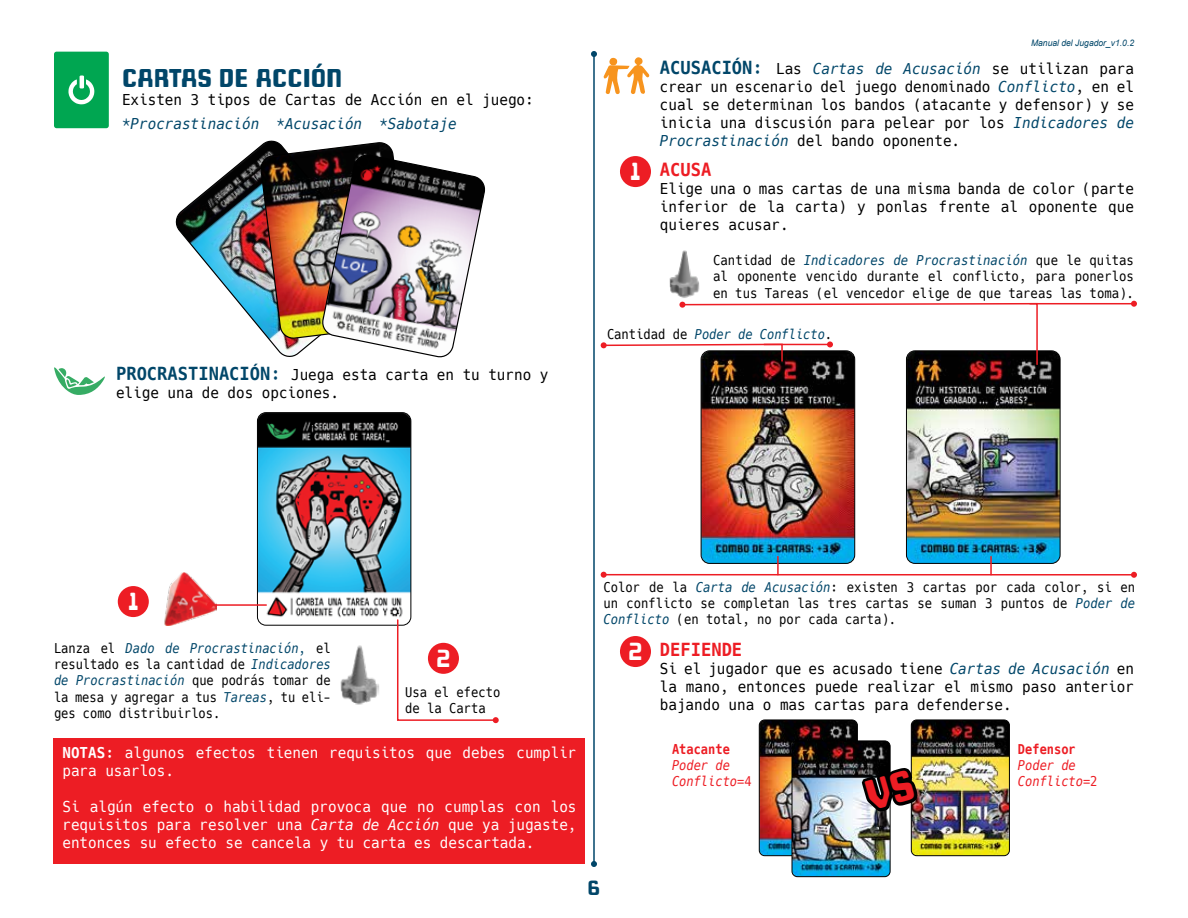
<style>
.page{position:relative;width:1188px;height:918px;background:#fff}
.page>*{position:absolute;margin:0;border:0;box-sizing:border-box;transform-origin:0 0}
.t1{font:24px "Wheaton Capitals";color:#014669;scale:.95 1}
.t2{font:23.1px "Wheaton Capitals";color:#fff;scale:.95 1}
.t3{font:19.2px "Wheaton Capitals";color:#014669}
.t4{font:700 18px "Hack";color:#ed1d24;scale:.95 1}
.t5{font:15px/18px "Hack";color:#000;text-align:justify;scale:.95 1}
.t6{font:15px/18px "Hack";color:#fff;scale:.95 1}
.t7{font:italic 15px "Hack";color:#014669;scale:.95 1}
.t8{font:13.5px/16.2px "Hack";color:#000;scale:.9 1}
.t9{font:13.5px/16.2px "Hack";color:#000;text-align:justify;scale:.89 1}
.t10{font:13.5px/16.2px "Hack";color:#000;text-align:justify;scale:.91 1}
.t11{font:italic 13.5px/16.2px "Hack";color:#ed1d24;scale:.89 1}
.t12{font:italic 13.5px "Hack";color:#014669;scale:.89 1}
.t13{font:700 13.5px "Hack";color:#ed1d24;scale:.89 1}
.t14{font:italic 9px "Arial";color:#014669;scale:.95 1}
.s1{font-weight:700;font-size:18px;color:#014669}
.s2{font-style:italic;color:#014669}
.s3{font-style:normal;color:#000}
.s4{font-weight:700}
.s5{font-style:italic}
.s6{font-style:normal}
</style>
<div class="page">
<hr style="left:593px;top:54px;width:2px;height:810px;background:#014669">
<svg style="left:591px;top:51px;width:6px;height:6px"></svg>
<svg style="left:591px;top:861px;width:6px;height:6px"></svg>
<img style="left:701px;top:366px;width:154px;height:197px">
<div style="left:701px;top:350px;width:154px;height:214px;border:1px solid #000;border-radius:9px"></div>
<img style="left:906px;top:351px;width:154px;height:212px">
<div style="left:906px;top:350px;width:154px;height:214px;border:1px solid #000;border-radius:9px"></div>
<div style="left:54px;top:52px;width:55px;height:76px;background:#00a651;border-radius:3px"></div>
<svg style="left:68px;top:75px;width:26px;height:29px"></svg>
<img style="left:340px;top:645px;width:39px;height:60px">
<img style="left:257px;top:413px;width:154px;height:212px">
<div style="left:257px;top:412px;width:154px;height:214px;border:1px solid #000;border-radius:9px"></div>
<svg style="left:54px;top:367px;width:51px;height:28px"></svg>
<svg style="left:603px;top:57px;width:47px;height:37px"></svg>
<img style="left:164px;top:572px;width:53px;height:54px">
<hr style="left:210px;top:604px;width:56px;height:2px;background:#ed1d24">
<svg style="left:207px;top:602px;width:6px;height:6px"></svg>
<svg style="left:396px;top:618px;width:103px;height:105px"></svg>
<div style="left:118px;top:586px;width:31px;height:31px;background:#ed1d24;border-radius:50%"></div>
<div style="left:428px;top:643px;width:31px;height:31px;background:#ed1d24;border-radius:50%"></div>
<div style="left:54px;top:739px;width:531px;height:125px;background:#ed1d24"></div>
<img style="left:175px;top:140px;width:102px;height:189px">
<img style="left:260px;top:142px;width:226px;height:216px">
<img style="left:669px;top:250px;width:31px;height:48px">
<div style="left:620px;top:156px;width:31px;height:31px;background:#ed1d24;border-radius:50%"></div>
<div style="left:620px;top:636px;width:31px;height:31px;background:#ed1d24;border-radius:50%"></div>
<hr style="left:1030px;top:303px;width:104px;height:1px;background:#ed1d24">
<svg style="left:1131px;top:301px;width:6px;height:6px"></svg>
<svg style="left:601px;top:302px;width:438px;height:64px"></svg>
<hr style="left:604px;top:574px;width:530px;height:2px;background:#ed1d24">
<svg style="left:601px;top:572px;width:6px;height:6px"></svg>
<svg style="left:1131px;top:572px;width:6px;height:6px"></svg>
<svg style="left:777px;top:557px;width:2px;height:17px"></svg>
<svg style="left:990px;top:557px;width:2px;height:17px"></svg>
<img style="left:759px;top:720px;width:98px;height:136px">
<div style="left:759px;top:720px;width:99px;height:136px;border:1px solid #000;border-radius:5px"></div>
<img style="left:911px;top:720px;width:98px;height:136px">
<div style="left:911px;top:720px;width:99px;height:136px;border:1px solid #000;border-radius:5px"></div>
<img style="left:792px;top:741px;width:98px;height:136px">
<div style="left:792px;top:741px;width:98px;height:136px;border:1px solid #000;border-radius:5px"></div>
<svg style="left:865px;top:770px;width:51px;height:41px"></svg>
<h1 class="t1" style="left:122px;top:63px;width:233px">CARTAS DE ACCIÓN</h1>
<p class="t5" style="left:122px;top:91px;width:435px">Existen 3 tipos de Cartas de Acción en el juego:</p>
<p class="t7" style="left:122px;top:115px;width:354px">*Procrastinación *Acusación *Sabotaje</p>
<p class="t5" style="left:116px;top:366px;width:457px"><span class="s1">PROCRASTINACIÓN:</span> Juega esta carta en tu turno y elige una de dos opciones.</p>
<p class="t14" style="left:1031px;top:37px;width:110px">Manual del Jugador_v1.0.2</p>
<h2 class="t2" style="left:628px;top:157px;width:17px">1</h2>
<p class="t5" style="left:660px;top:60px;width:501px"><span class="s1">ACUSACIÓN:</span> Las <span class="s2">Cartas de Acusación</span> se utilizan para crear un escenario del juego denominado <span class="s2">Conflicto</span>, en el cual se determinan los bandos (atacante y defensor) y se inicia una discusión para pelear por los <span class="s2">Indicadores de Procrastinación</span> del bando oponente.</p>
<p class="t4" style="left:660px;top:159px;width:56px">ACUSA</p>
<p class="t5" style="left:660px;top:180px;width:501px">Elige una o mas cartas de una misma banda de color (parte inferior de la carta) y ponlas frente al oponente que quieres acusar.</p>
<p class="t10" style="left:713px;top:252px;width:464px">Cantidad de <span class="s2">Indicadores de Procrastinación</span> que le quitas al oponente vencido durante el conflicto, para ponerlos en tus Tareas (el vencedor elige de que tareas las toma).</p>
<p class="t12" style="left:607px;top:326px;width:255px"><span class="s3">Cantidad de</span> Poder de Conflicto<span class="s3">.</span></p>
<h2 class="t2" style="left:126px;top:587px;width:17px">1</h2>
<p class="t9" style="left:54px;top:640px;width:313px">Lanza el <span class="s2">Dado de Procrastinación,</span> el resultado es la cantidad de <span class="s2">Indicadores de Procrastinación</span> que podrás tomar de la mesa y agregar a tus <span class="s2">Tareas</span>, tu eli&shy;ges como distribuirlos.</p>
<h2 class="t2" style="left:436px;top:644px;width:17px">2</h2>
<p class="t8" style="left:405px;top:684px;width:107px">Usa el efecto de la Carta</p>
<p class="t6" style="left:62px;top:744px;width:543px"><span class="s4">NOTAS:</span> algunos efectos tienen requisitos que debes cumplir para usarlos.</p>
<p class="t6" style="left:62px;top:798px;width:543px;text-align:justify">Si algún efecto o habilidad provoca que no cumplas con los requisitos para resolver una <span class="s5">Carta de Acción</span> que ya jugaste, entonces su efecto se cancela y tu carta es descartada.</p>
<p class="t8" style="left:604px;top:579px;width:592px;text-align:justify">Color de la <span class="s2">Carta de Acusación</span>: existen 3 cartas por cada color, si en un conflicto se completan las tres cartas se suman 3 puntos de <span class="s2">Poder de Conflicto</span> (en total, no por cada carta).</p>
<h2 class="t2" style="left:628px;top:637px;width:17px">2</h2>
<p class="t4" style="left:660px;top:639px;width:88px">DEFIENDE</p>
<p class="t5" style="left:660px;top:660px;width:501px">Si el jugador que es acusado tiene <span class="s2">Cartas de Acusación</span> en la mano, entonces puede realizar el mismo paso anterior bajando una o mas cartas para defenderse.</p>
<p class="t13" style="left:672px;top:741px;width:67px">Atacante</p>
<p class="t11" style="left:672px;top:758px;width:91px">Poder de<br>Conflicto<span class="s6">=4</span></p>
<p class="t13" style="left:1018px;top:741px;width:67px">Defensor</p>
<p class="t11" style="left:1018px;top:758px;width:91px">Poder de<br>Conflicto<span class="s6">=2</span></p>
<p class="t3" style="left:588px;top:876px;width:14px">6</p>
</div>
